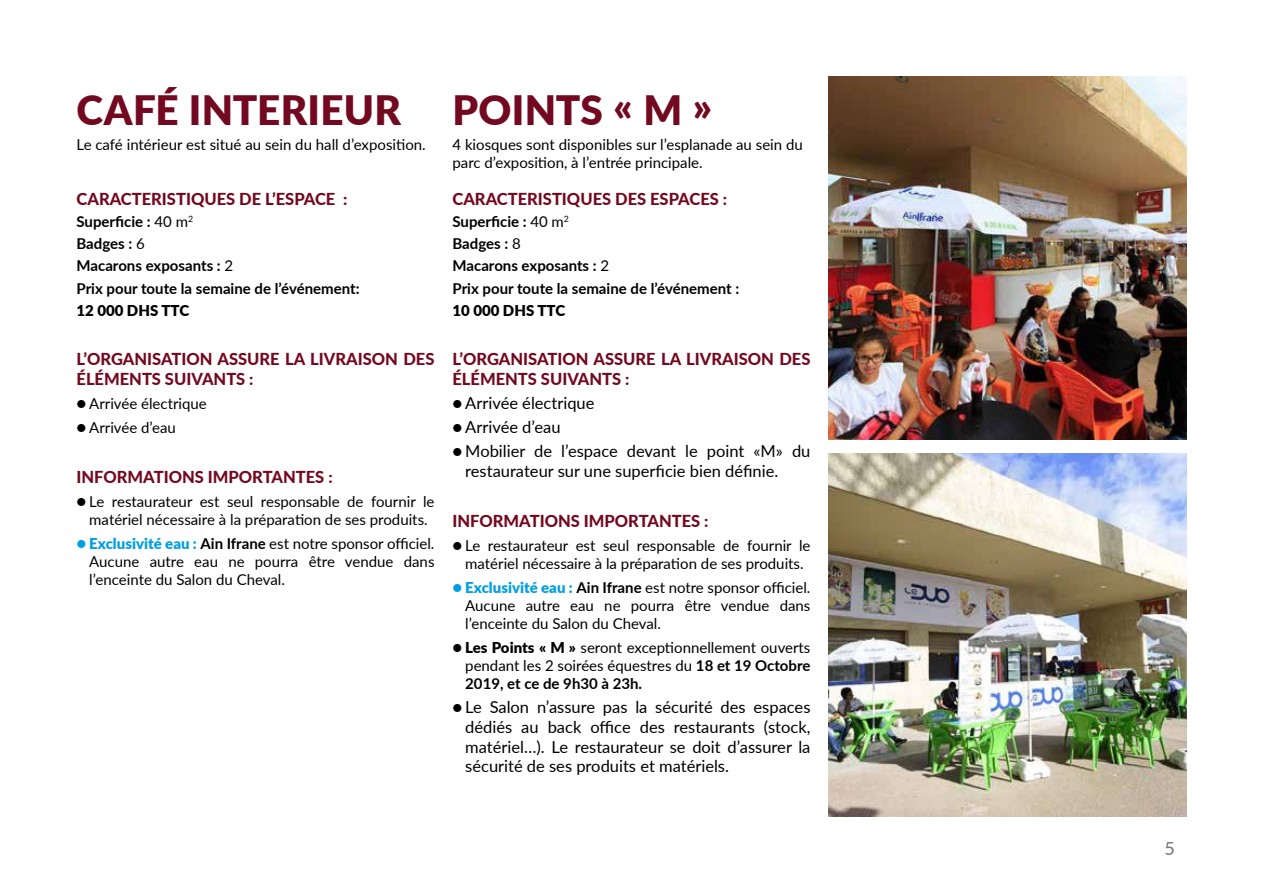
<style>
.page{position:relative;width:1263px;height:893px;background:#fff}
.page>*{position:absolute;margin:0;border:0;box-sizing:border-box;transform-origin:0 0}
.t1{font:900 40.5px "Lato";letter-spacing:.005em;color:#730920}
.t2{font:18px "Lato";color:#737777}
.t3{font:16.5px/19.8px "Lato";color:#000}
.t4{font:800 16.5px/19.8px "Lato";color:#730920}
.t5{font:15px/18px "Lato";color:#000;text-align:justify}
.t6{font:700 15px/22.2px "Lato";color:#000}
.t7{font:900 15px "Lato";color:#000}
.s1{font-weight:400}
.s2{font-size:16.5px}
.s3{font-size:16.5px;color:#009fe3}
.s4{font-weight:900;color:#009fe3}
.s5{font-weight:700}
.s6{font-weight:900}
</style>
<div class="page">
<img style="left:828px;top:454px;width:358px;height:362px">
<img style="left:828px;top:77px;width:358px;height:362px">
<h1 class="t1" style="left:77px;top:80px;width:326px">CAFÉ INTERIEUR</h1>
<h1 class="t1" style="left:452px;top:80px;width:261px">POINTS « M »</h1>
<p class="t5" style="left:77px;top:134px;width:351px">Le café intérieur est situé au sein du hall d’exposition.</p>
<p class="t5" style="left:452px;top:134px;width:352px">4 kiosques sont disponibles sur l’esplanade au sein du parc d’exposition, à l’entrée principale.</p>
<p class="t4" style="left:77px;top:188px;width:272px">CARACTERISTIQUES DE L’ESPACE :</p>
<p class="t6" style="left:77px;top:210px;width:285px">Superficie : <span class="s1">40 m</span><sup>2<br></sup>Badges : <span class="s1">6<br></span>Macarons exposants : <span class="s1">2<br></span>Prix pour toute la semaine de l’événement:</p>
<p class="t7" style="left:77px;top:299px;width:114px">12 000 DHS TTC</p>
<p class="t4" style="left:77px;top:349px;width:359px">L’ORGANISATION ASSURE LA LIVRAISON DES<br>ÉLÉMENTS SUIVANTS :</p>
<p class="t5" style="left:77px;top:394px;width:132px"><span class="s2">●</span> Arrivée électrique</p>
<p class="t5" style="left:77px;top:418px;width:101px"><span class="s2">●</span> Arrivée d’eau</p>
<p class="t4" style="left:77px;top:466px;width:258px">INFORMATIONS IMPORTANTES :</p>
<p class="t5" style="left:77px;top:492px;width:359px;text-align:center"><span class="s2">●</span> Le restaurateur est seul responsable de fournir le matériel nécessaire à la préparation de ses produits.</p>
<p class="t5" style="left:89px;top:534px;width:347px;text-indent:-13px"><span class="s3">●</span> <span class="s4">Exclusivité eau :</span> <span class="s5">Ain Ifrane</span> est notre sponsor officiel.<br>Aucune autre eau ne pourra être vendue dans l’enceinte du Salon du Cheval.</p>
<p class="t4" style="left:452px;top:188px;width:276px">CARACTERISTIQUES DES ESPACES :</p>
<p class="t6" style="left:452px;top:210px;width:288px">Superficie : <span class="s1">40 m</span><sup>2<br></sup>Badges : <span class="s1">8<br></span>Macarons exposants : <span class="s1">2<br></span>Prix pour toute la semaine de l’événement :</p>
<p class="t7" style="left:452px;top:299px;width:114px">10 000 DHS TTC</p>
<p class="t4" style="left:452px;top:349px;width:359px">L’ORGANISATION ASSURE LA LIVRAISON DES<br>ÉLÉMENTS SUIVANTS :</p>
<p class="t3" style="left:452px;top:393px;width:143px">● Arrivée électrique</p>
<p class="t3" style="left:452px;top:417px;width:110px">● Arrivée d’eau</p>
<p class="t3" style="left:465px;top:441px;width:347px;text-indent:-13px">● Mobilier de l’espace devant le point «M» du restaurateur sur une superficie bien définie.</p>
<p class="t4" style="left:452px;top:510px;width:258px">INFORMATIONS IMPORTANTES :</p>
<p class="t5" style="left:452px;top:536px;width:359px;text-align:center"><span class="s2">●</span> Le restaurateur est seul responsable de fournir le matériel nécessaire à la préparation de ses produits.</p>
<p class="t5" style="left:465px;top:578px;width:347px;text-indent:-13px"><span class="s3">●</span> <span class="s4">Exclusivité eau :</span> <span class="s5">Ain Ifrane</span> est notre sponsor officiel.<br>Aucune autre eau ne pourra être vendue dans l’enceinte du Salon du Cheval.</p>
<p class="t5" style="left:465px;top:638px;width:347px;text-indent:-13px"><span class="s2">●</span> <span class="s6">Les Points « M »</span> seront exceptionnellement ouverts pendant les 2 soirées équestres du <span class="s5">18 et 19 Octobre 2019, et ce de 9h30 à 23h.</span></p>
<p class="t3" style="left:465px;top:696px;width:347px;text-align:justify;text-indent:-13px">● Le Salon n’assure pas la sécurité des espaces dédiés au back office des restaurants (stock, matériel…). Le restaurateur se doit d’assurer la sécurité de ses produits et matériels.</p>
<p class="t2" style="left:1164px;top:836px;width:12px">5</p>
</div>
